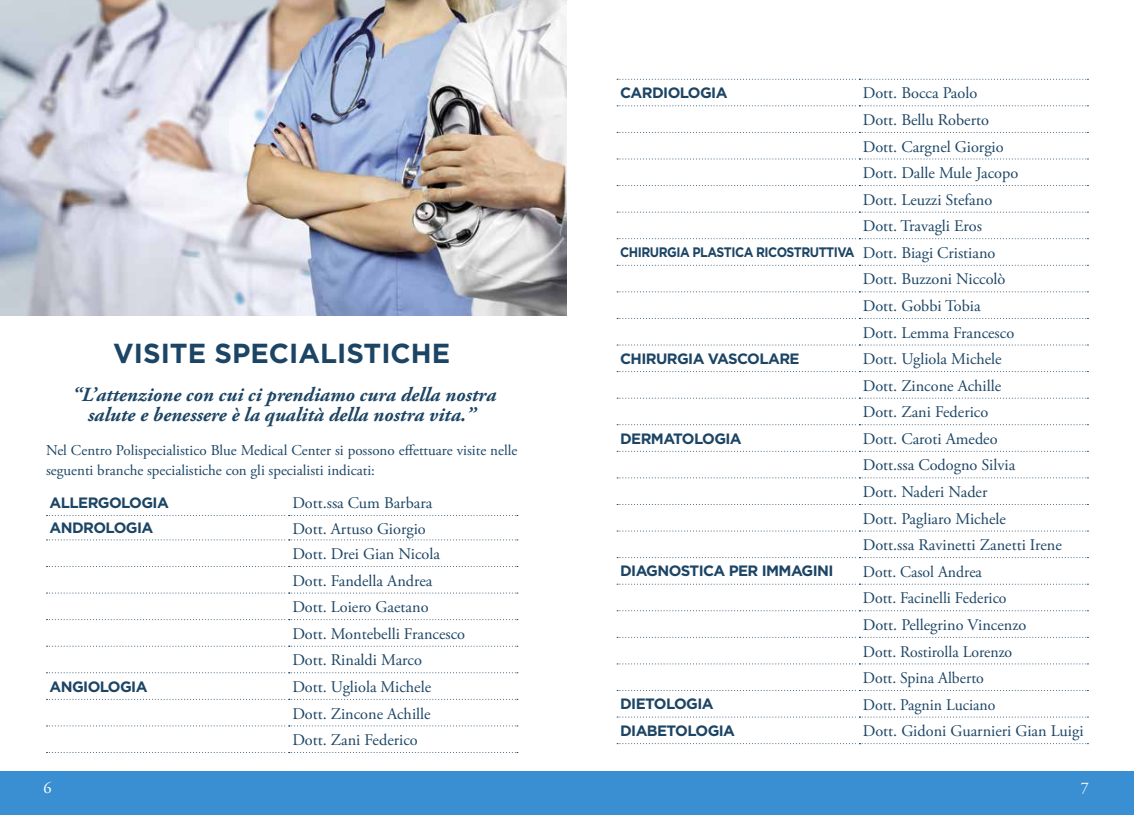
<style>
.page{position:relative;width:1134px;height:815px;background:#fff}
.page>*{position:absolute;margin:0;border:0;box-sizing:border-box;transform-origin:0 0}
.t1{font:700 27.5px "Gotham";color:#1c4565}
.t2{font:italic 700 20px/20px "Adobe Garamond Pro";color:#1c4565;text-align:center}
.t3{font:16.25px/26.6px "Adobe Garamond Pro";color:#1c4565}
.t4{font:16.25px "Adobe Garamond Pro";color:#fff}
.t5{font:15px/19.5px "Adobe Garamond Pro";color:#1c4565}
.t6{font:700 15px "Gotham";letter-spacing:-.04em;color:#1c4565}
.t7{font:700 13.75px "Gotham";letter-spacing:-.04em;color:#1c4565;scale:.9 1}
.s1{font-family:"Adobe Garamond Pro";font-weight:400;font-size:16.25px}
</style>
<div class="page">
<img style="left:0;top:0;width:567px;height:316px">
<svg style="left:47px;top:515px;width:471px;height:1px"></svg>
<svg style="left:47px;top:539px;width:471px;height:1px"></svg>
<svg style="left:47px;top:566px;width:471px;height:1px"></svg>
<svg style="left:47px;top:593px;width:471px;height:1px"></svg>
<svg style="left:47px;top:619px;width:471px;height:1px"></svg>
<svg style="left:47px;top:646px;width:471px;height:1px"></svg>
<svg style="left:47px;top:672px;width:471px;height:1px"></svg>
<svg style="left:47px;top:699px;width:471px;height:1px"></svg>
<svg style="left:47px;top:725px;width:471px;height:1px"></svg>
<svg style="left:47px;top:752px;width:471px;height:1px"></svg>
<svg style="left:617px;top:79px;width:471px;height:1px"></svg>
<svg style="left:617px;top:105px;width:471px;height:1px"></svg>
<svg style="left:617px;top:132px;width:471px;height:1px"></svg>
<svg style="left:617px;top:159px;width:471px;height:1px"></svg>
<svg style="left:617px;top:185px;width:471px;height:1px"></svg>
<svg style="left:617px;top:212px;width:471px;height:1px"></svg>
<svg style="left:617px;top:238px;width:471px;height:1px"></svg>
<svg style="left:617px;top:265px;width:471px;height:1px"></svg>
<svg style="left:617px;top:291px;width:471px;height:1px"></svg>
<svg style="left:617px;top:318px;width:471px;height:1px"></svg>
<svg style="left:617px;top:345px;width:471px;height:1px"></svg>
<svg style="left:617px;top:371px;width:471px;height:1px"></svg>
<svg style="left:617px;top:398px;width:471px;height:1px"></svg>
<svg style="left:617px;top:424px;width:471px;height:1px"></svg>
<svg style="left:617px;top:451px;width:471px;height:1px"></svg>
<svg style="left:617px;top:477px;width:471px;height:1px"></svg>
<svg style="left:617px;top:504px;width:471px;height:1px"></svg>
<svg style="left:617px;top:531px;width:471px;height:1px"></svg>
<svg style="left:617px;top:557px;width:471px;height:1px"></svg>
<svg style="left:617px;top:584px;width:471px;height:1px"></svg>
<svg style="left:617px;top:610px;width:471px;height:1px"></svg>
<svg style="left:617px;top:637px;width:471px;height:1px"></svg>
<svg style="left:617px;top:663px;width:471px;height:1px"></svg>
<svg style="left:617px;top:690px;width:471px;height:1px"></svg>
<svg style="left:617px;top:717px;width:471px;height:1px"></svg>
<svg style="left:617px;top:743px;width:471px;height:1px"></svg>
<div style="left:567px;top:771px;width:567px;height:44px;background:#398fd1"></div>
<div style="left:0;top:771px;width:567px;height:44px;background:#398fd1"></div>
<h1 class="t1" style="left:113px;top:335px;width:338px">VISITE SPECIALISTICHE</h1>
<p class="t2" style="left:72px;top:385px;width:425px">“L’attenzione con cui ci prendiamo cura della nostra salute e benessere è la qualità della nostra vita.”</p>
<p class="t5" style="left:46px;top:441px;width:473px">Nel Centro Polispecialistico Blue Medical Center si possono effettuare visite nelle seguenti branche specialistiche con gli specialisti indicati:</p>
<p class="t6" style="left:50px;top:492px;width:121px">ALLERGOLOGIA</p>
<p class="t3" style="left:292px;top:490px;width:141px">Dott.ssa Cum Barbara</p>
<p class="t6" style="left:50px;top:518px;width:105px">ANDROLOGIA</p>
<p class="t3" style="left:292px;top:516px;width:174px">Dott. Artuso Giorgio<br>Dott. Drei Gian Nicola<br>Dott. Fandella Andrea<br>Dott. Loiero Gaetano<br>Dott. Montebelli Francesco<br>Dott. Rinaldi Marco</p>
<p class="t6" style="left:50px;top:677px;width:99px">ANGIOLOGIA</p>
<p class="t3" style="left:292px;top:674px;width:140px;text-align:justify">Dott. Ugliola Michele Dott. Zincone Achille Dott. Zani Federico</p>
<p class="t6" style="left:620px;top:83px;width:109px">CARDIOLOGIA</p>
<p class="t3" style="left:863px;top:81px;width:157px">Dott. Bocca Paolo<br>Dott. Bellu Roberto<br>Dott. Cargnel Giorgio<br>Dott. Dalle Mule Jacopo<br>Dott. Leuzzi Stefano<br>Dott. Travagli Eros</p>
<p class="t7" style="left:620px;top:243px;width:418px">CHIRURGIA PLASTICA RICOSTRUTTIVA <span class="s1">Dott. Biagi Cristiano</span></p>
<p class="t3" style="left:863px;top:267px;width:153px">Dott. Buzzoni Niccolò<br>Dott. Gobbi Tobia<br>Dott. Lemma Francesco</p>
<p class="t6" style="left:620px;top:349px;width:181px">CHIRURGIA VASCOLARE</p>
<p class="t3" style="left:863px;top:346px;width:140px;text-align:justify">Dott. Ugliola Michele Dott. Zincone Achille Dott. Zani Federico</p>
<p class="t6" style="left:620px;top:428px;width:123px">DERMATOLOGIA</p>
<p class="t3" style="left:863px;top:426px;width:200px">Dott. Caroti Amedeo<br>Dott.ssa Codogno Silvia<br>Dott. Naderi Nader<br>Dott. Pagliaro Michele<br>Dott.ssa Ravinetti Zanetti Irene</p>
<p class="t6" style="left:620px;top:561px;width:215px">DIAGNOSTICA PER IMMAGINI</p>
<p class="t3" style="left:863px;top:559px;width:165px">Dott. Casol Andrea<br>Dott. Facinelli Federico<br>Dott. Pellegrino Vincenzo<br>Dott. Rostirolla Lorenzo<br>Dott. Spina Alberto</p>
<p class="t6" style="left:620px;top:694px;width:95px">DIETOLOGIA</p>
<p class="t3" style="left:863px;top:692px;width:134px">Dott. Pagnin Luciano</p>
<p class="t6" style="left:620px;top:721px;width:117px">DIABETOLOGIA</p>
<p class="t3" style="left:863px;top:718px;width:222px">Dott. Gidoni Guarnieri Gian Luigi</p>
<p class="t4" style="left:43px;top:778px;width:10px">6</p>
<p class="t4" style="left:1081px;top:778px;width:10px">7</p>
</div>
